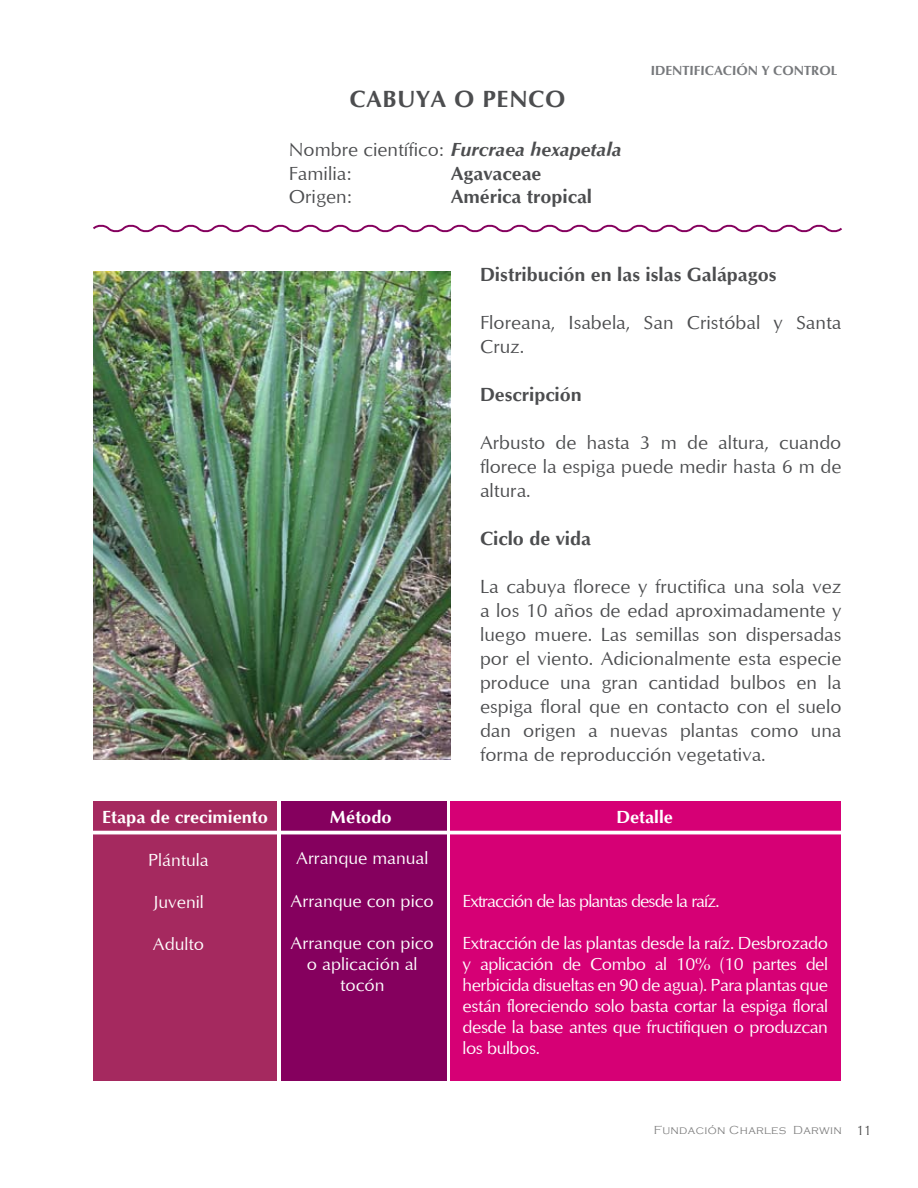
<style>
.page{position:relative;width:918px;height:1188px;background:#fff}
.page>*{position:absolute;margin:0;border:0;box-sizing:border-box;transform-origin:0 0}
.t1{font:700 24px "Optimum";color:#4c4d4f}
.t2{font:19.5px/24px "Optimum";color:#4c4d4f}
.t3{font:700 19.5px "Optimum";color:#4c4d4f}
.t4{font:18px/21px "Optimum";letter-spacing:-.015em;color:#fff;text-align:center}
.t5{font:18px "Optimum";letter-spacing:-.05em;color:#fff}
.t6{font:700 18px "Optimum";color:#fff}
.t7{font:700 13.5px "Optimum";color:#76787b}
.t8{font:300 12px "Copperplate Gothic";letter-spacing:.03em;color:#808080}
.s1{font-weight:700;font-style:italic}
.s2{font-weight:700}
.s3{font-size:13.5px;color:#4d4d4d}
</style>
<div class="page">
<div style="left:451px;top:801px;width:390px;height:280px;background:#d60075"></div>
<div style="left:281px;top:801px;width:165px;height:280px;background:#85005e"></div>
<div style="left:93px;top:801px;width:183px;height:280px;background:#a5295f"></div>
<hr style="left:91px;top:831px;width:753px;height:3px;background:#fff">
<svg style="left:93px;top:224px;width:749px;height:9px"></svg>
<img style="left:94px;top:272px;width:356px;height:488px">
<p class="t1" style="left:349px;top:85px;width:17px">CABUYA</p>
<p class="t1" style="left:454px;top:85px;width:46px">O PENCO</p>
<p class="t2" style="left:289px;top:137px;width:335px;line-height:23.4px">Nombre científico: <span class="s1">Furcraea hexapetala<br></span>Familia: <span class="s2">A</span></p>
<p class="t3" style="left:463px;top:162px;width:80px">gavaceae</p>
<p class="t2" style="left:289px;top:184px;width:105px">Origen: <span class="s2">A</span></p>
<p class="t3" style="left:463px;top:185px;width:130px">mérica tropical</p>
<p class="t7" style="left:651px;top:63px;width:14px">IDENT</p>
<p class="t7" style="left:689px;top:63px;width:26px">IFICAC</p>
<p class="t7" style="left:732px;top:63px;width:52px">IÓN YCONT</p>
<p class="t7" style="left:811px;top:63px;width:18px">ROL</p>
<p class="t3" style="left:480px;top:264px;width:298px">Distribución en las islas Galápagos</p>
<p class="t2" style="left:480px;top:310px;width:363px">Floreana, Isabela, San Cristóbal y Santa<br>Cruz.</p>
<p class="t3" style="left:480px;top:384px;width:103px">Descripción</p>
<p class="t2" style="left:480px;top:430px;width:363px;text-align:justify">Arbusto de hasta 3 m de altura, cuando florece la espiga puede medir hasta 6 m de altura.</p>
<p class="t3" style="left:480px;top:528px;width:113px">Ciclo de vida</p>
<p class="t2" style="left:480px;top:574px;width:363px;text-align:justify">La cabuya florece y fructifica una sola vez a los 10 años de edad aproximadamente y luego muere. Las semillas son dispersadas por el viento. Adicionalmente esta especie produce una gran cantidad bulbos en la espiga floral que en contacto con el suelo dan origen a nuevas plantas como una forma de reproducción vegetativa.</p>
<p class="t6" style="left:102px;top:807px;width:167px">Etapa de crecimiento</p>
<p class="t6" style="left:330px;top:807px;width:64px">Método</p>
<p class="t6" style="left:616px;top:807px;width:58px">Detalle</p>
<p class="t4" style="left:148px;top:849px;width:62px">Plántula</p>
<p class="t4" style="left:153px;top:891px;width:52px">Juvenil</p>
<p class="t4" style="left:153px;top:933px;width:53px">Adulto</p>
<p class="t4" style="left:296px;top:847px;width:134px">Arranque manual</p>
<p class="t4" style="left:291px;top:890px;width:145px">Arranque con pico</p>
<p class="t4" style="left:291px;top:932px;width:145px">Arranque con pico o aplicación al tocón</p>
<p class="t5" style="left:463px;top:890px;width:258px">Extracción de las plantas desde la raíz.</p>
<p class="t4" style="left:463px;top:932px;width:367px;text-align:justify">Extracción de las plantas desde la raíz. Desbrozado y aplicación de Combo al 10% (10 partes del herbicida disueltas en 90 de agua). Para plantas que están floreciendo solo basta cortar la espiga floral desde la base antes que fructifiquen o produzcan los bulbos.</p>
<p class="t8" style="left:654px;top:1124px;width:208px">Fundación Charles Darwin <span class="s3">11</span></p>
</div>
